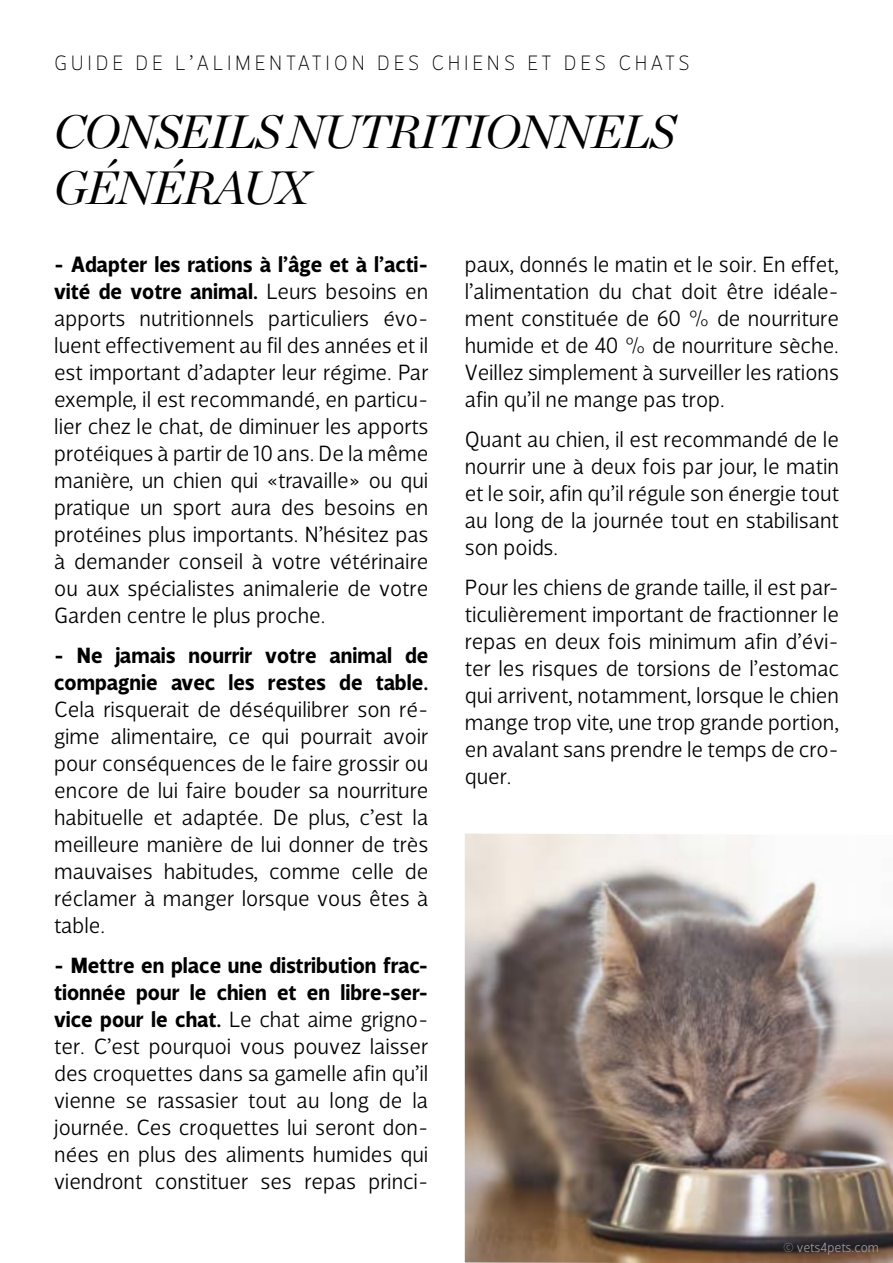
<style>
.page{position:relative;width:893px;height:1263px;background:#fff}
.page>*{position:absolute;margin:0;border:0;box-sizing:border-box;transform-origin:0 0}
.t1{font:italic 46.65px/55.9px "Chronicle Display";letter-spacing:-.025em;color:#000}
.t2{font:300 22.5px/27px "Velino Sans";color:#000;text-align:justify}
.t3{font:700 22.5px/27px "Velino Sans";color:#000}
.t4{font:100 21.15px "Velino Sans";letter-spacing:.175em;color:#000}
.t5{font:300 13.5px "Velino Sans";color:#9d9d9c}
.s1{font-weight:700}
</style>
<div class="page">
<img style="left:465px;top:834px;width:428px;height:429px">
<p class="t4" style="left:54px;top:50px;width:637px">GUIDE DE L’ALIMENTATION DES CHIENS ET DES CHATS</p>
<h1 class="t1" style="left:54px;top:100px;width:623px">CONSEILS NUTRITIONNELS<br>GÉNÉRAUX</h1>
<p class="t2" style="left:54px;top:251px;width:376px"><span class="s1">- Adapter les rations à l’âge et à l’acti&shy;vité de votre animal.</span> Leurs besoins en apports nutritionnels particuliers évo&shy;luent effectivement au fil des années et il est important d’adapter leur régime. Par exemple, il est recommandé, en particu&shy;lier chez le chat, de diminuer les apports protéiques à partir de 10 ans. De la même manière, un chien qui « travaille » ou qui pratique un sport aura des besoins en protéines plus importants. N’hésitez pas à demander conseil à votre vétérinaire ou aux spécialistes animalerie de votre Garden centre le plus proche.</p>
<p class="t3" style="left:54px;top:642px;width:376px">- Ne jamais nourrir votre animal de compagnie avec les restes de table.</p>
<p class="t2" style="left:54px;top:696px;width:376px">Cela risquerait de déséquilibrer son ré&shy;gime alimentaire, ce qui pourrait avoir pour conséquences de le faire grossir ou encore de lui faire bouder sa nourriture habituelle et adaptée. De plus, c’est la meilleure manière de lui donner de très mauvaises habitudes, comme celle de réclamer à manger lorsque vous êtes à table.</p>
<p class="t2" style="left:54px;top:952px;width:376px"><span class="s1">- Mettre en place une distribution frac&shy;tionnée pour le chien et en libre-ser&shy;vice pour le chat.</span> Le chat aime grigno&shy;ter. C’est pourquoi vous pouvez laisser des croquettes dans sa gamelle afin qu’il vienne se rassasier tout au long de la journée. Ces croquettes lui seront don&shy;nées en plus des aliments humides qui viendront constituer ses repas princi-</p>
<p class="t2" style="left:465px;top:251px;width:376px">paux, donnés le matin et le soir. En effet, l’alimentation du chat doit être idéale&shy;ment constituée de 60 % de nourriture humide et de 40 % de nourriture sèche.<br>Veillez simplement à surveiller les rations afin qu’il ne mange pas trop.</p>
<p class="t2" style="left:465px;top:426px;width:376px">Quant au chien, il est recommandé de le nourrir une à deux fois par jour, le matin et le soir, afin qu’il régule son énergie tout au long de la journée tout en stabilisant son poids.</p>
<p class="t2" style="left:465px;top:574px;width:376px">Pour les chiens de grande taille, il est par&shy;ticulièrement important de fractionner le repas en deux fois minimum afin d’évi&shy;ter les risques de torsions de l’estomac qui arrivent, notamment, lorsque le chien mange trop vite, une trop grande portion, en avalant sans prendre le temps de cro&shy;quer.</p>
<p class="t5" style="left:783px;top:1239px;width:98px">© vets4pets.com</p>
</div>
